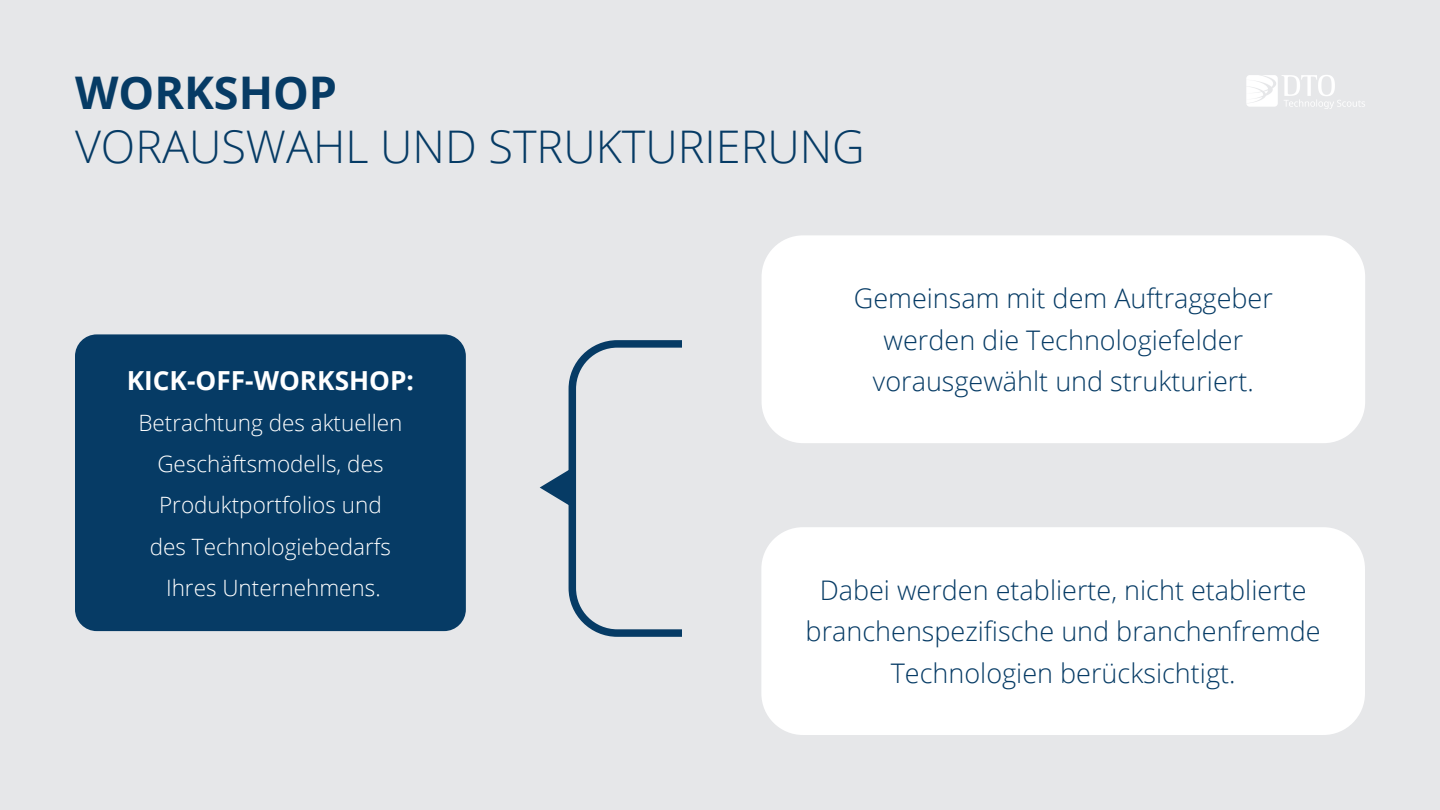
<style>
.page{position:relative;width:1440px;height:810px;background:#e6e7e9}
.page>*{position:absolute;margin:0;border:0;box-sizing:border-box;transform-origin:0 0}
.t1{font:300 45px/54px "Open Sans";color:#063b65}
.t2{font:300 27px/41.5px "Open Sans";color:#063b65;text-align:center}
.t3{font:700 26.25px "Open Sans";color:#fff}
.t4{font:300 22.5px/41.2px "Open Sans";color:#fff;text-align:center}
.s1{font-weight:700}
</style>
<div class="page">
<div style="left:75px;top:334px;width:391px;height:297px;background:#063b65;border-radius:22px"></div>
<div style="left:569px;top:340px;width:232px;height:297px;border:8px solid #063b65;border-radius:45px"></div>
<div style="left:682px;top:229px;width:180px;height:513px;background:#e6e7e9"></div>
<svg style="left:540px;top:468px;width:32px;height:39px"></svg>
<div style="left:762px;top:235px;width:603px;height:208px;background:#fff;border-radius:42px"></div>
<div style="left:761px;top:527px;width:604px;height:208px;background:#fff;border-radius:42px"></div>
<img style="left:1246px;top:75px;width:119px;height:34px">
<p class="t1" style="left:75px;top:65px;width:791px"><span class="s1">WORKSHOP<br></span>VORAUSWAHL UND STRUKTURIERUNG</p>
<p class="t3" style="left:127px;top:362px;width:289px">KICK-OFF-WORKSHOP:</p>
<p class="t4" style="left:138px;top:402px;width:266px">Betrachtung des aktuellen<br>Geschäftsmodells, des<br>Produktportfolios und des Technologiebedarfs<br>Ihres Unternehmens.</p>
<p class="t2" style="left:854px;top:277px;width:421px">Gemeinsam mit dem Auftraggeber werden die Technologiefelder vorausgewählt und strukturiert.</p>
<p class="t2" style="left:806px;top:569px;width:517px">Dabei werden etablierte, nicht etablierte branchenspezifische und branchenfremde<br>Technologien berücksichtigt.</p>
</div>
